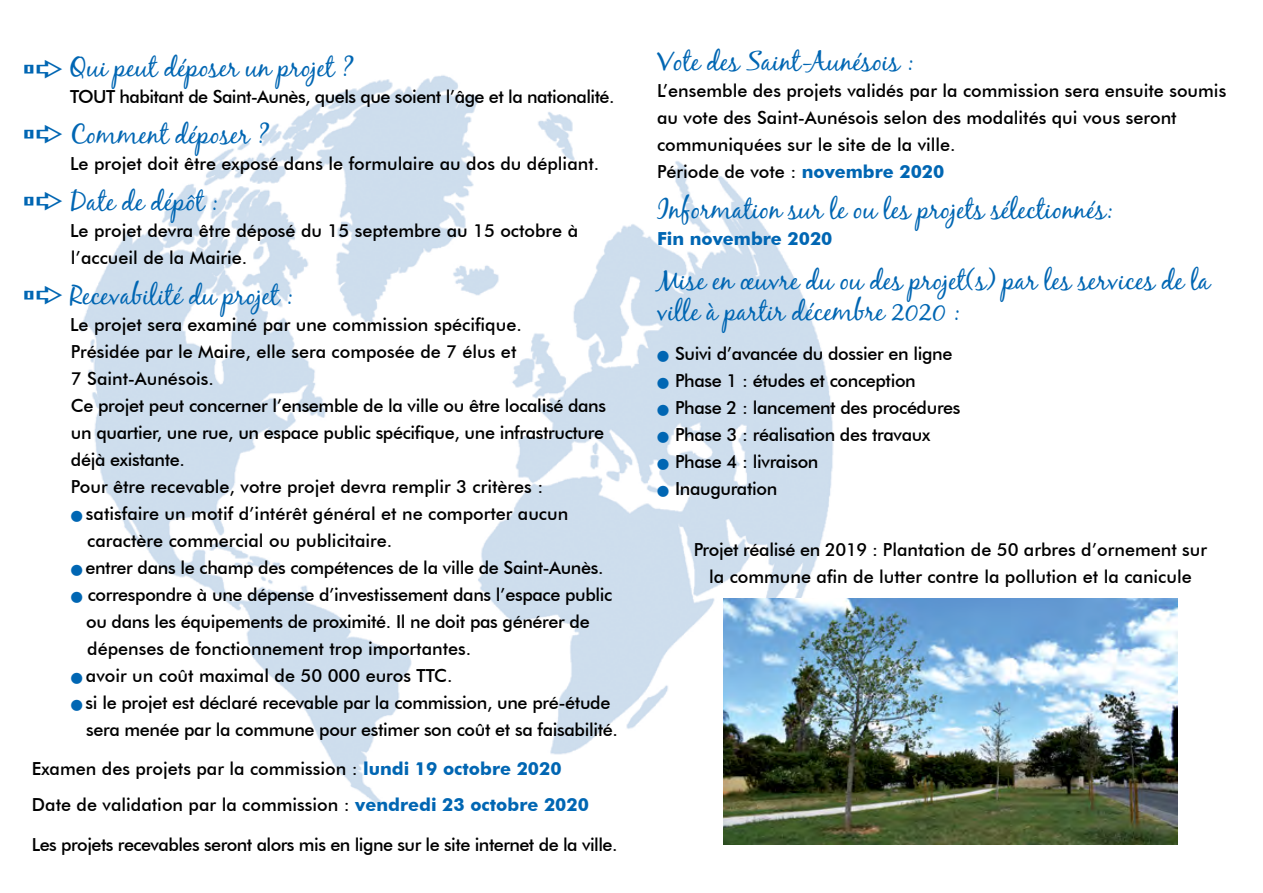
<style>
.page{position:relative;width:1263px;height:893px;background:#fff}
.page>*{position:absolute;margin:0;border:0;box-sizing:border-box;transform-origin:0 0}
.t1{font:27px/31.5px "Black Jack";color:#0066b3}
.t2{font:500 18px/27px "Futura BT";color:#000}
.t3{font:500 18px/27px "Futura BT";letter-spacing:-.02em;color:#000}
.t4{font:500 18px "Futura BT";letter-spacing:-.03em;color:#000}
.t5{font:700 18px "Futura BT";color:#0066b3}
.s1{color:#0066b3}
.s2{font-weight:700;color:#0066b3}
</style>
<div class="page">
<img style="left:81px;top:75px;width:752px;height:731px">
<img style="left:723px;top:598px;width:455px;height:246px">
<h1 class="t1" style="left:70px;top:51px;width:286px">Qui peut déposer un projet ?</h1>
<p class="t4" style="left:70px;top:86px;width:546px">TOUT habitant de Saint-Aunès, quels que soient l’âge et la nationalité.</p>
<h1 class="t1" style="left:70px;top:118px;width:201px">Comment déposer ?</h1>
<p class="t2" style="left:70px;top:150px;width:531px">Le projet doit être exposé dans le formulaire au dos du dépliant.</p>
<h1 class="t1" style="left:70px;top:185px;width:150px">Date de dépôt :</h1>
<p class="t2" style="left:70px;top:217px;width:509px">Le projet devra être déposé du 15 septembre au 15 octobre à l’accueil de la Mairie.</p>
<h1 class="t1" style="left:70px;top:278px;width:225px">Recevabilité du projet :</h1>
<p class="t2" style="left:70px;top:310px;width:537px">Le projet sera examiné par une commission spécifique.<br>Présidée par le Maire, elle sera composée de 7 élus et<br>7 Saint-Aunésois.<br>Ce projet peut concerner l’ensemble de la ville ou être localisé dans un quartier, une rue, un espace public spécifique, une infrastructure déjà existante.<br>Pour être recevable, votre projet devra remplir 3 critères :</p>
<p class="t2" style="left:87px;top:499px;width:483px;text-indent:-16px"><span class="s1">●</span> satisfaire un motif d’intérêt général et ne comporter aucun caractère commercial ou publicitaire.</p>
<p class="t3" style="left:71px;top:553px;width:534px"><span class="s1">●</span> entrer dans le champ des compétences de la ville de Saint-Aunès.</p>
<p class="t3" style="left:86px;top:580px;width:528px;text-indent:-15px"><span class="s1">●</span> correspondre à une dépense d’investissement dans l’espace public ou dans les équipements de proximité. Il ne doit pas générer de dépenses de fonctionnement trop importantes.</p>
<p class="t2" style="left:71px;top:661px;width:383px"><span class="s1">●</span> avoir un coût maximal de 50 000 euros TTC.</p>
<p class="t3" style="left:86px;top:688px;width:533px;text-indent:-15px"><span class="s1">●</span> si le projet est déclaré recevable par la commission, une pré-étude sera menée par la commune pour estimer son coût et sa faisabilité.</p>
<p class="t2" style="left:32px;top:751px;width:559px;line-height:35.5px">Examen des projets par la commission : <span class="s2">lundi 19 octobre 2020<br></span>Date de validation par la commission : <span class="s2">vendredi 23 octobre 2020</span></p>
<p class="t4" style="left:32px;top:833px;width:587px">Les projets recevables seront alors mis en ligne sur le site internet de la ville.</p>
<h1 class="t1" style="left:657px;top:45px;width:259px">Vote des Saint-Aunésois :</h1>
<p class="t2" style="left:657px;top:77px;width:571px">L’ensemble des projets validés par la commission sera ensuite soumis au vote des Saint-Aunésois selon des modalités qui vous seront communiquées sur le site de la ville.<br>Période de vote : <span class="s2">novembre 2020</span></p>
<h1 class="t1" style="left:657px;top:193px;width:458px">Information sur le ou les projets sélectionnés:</h1>
<p class="t5" style="left:657px;top:227px;width:177px">Fin novembre 2020</p>
<h1 class="t1" style="left:657px;top:264px;width:555px">Mise en œuvre du ou des projet(s) par les services de la ville à partir décembre 2020 :</h1>
<p class="t3" style="left:657px;top:340px;width:297px"><span class="s1">●</span> Suivi d’avancée du dossier en ligne</p>
<p class="t3" style="left:657px;top:367px;width:260px"><span class="s1">●</span> Phase 1 : études et conception</p>
<p class="t3" style="left:657px;top:394px;width:305px"><span class="s1">●</span> Phase 2 : lancement des procédures</p>
<p class="t3" style="left:657px;top:421px;width:275px"><span class="s1">●</span> Phase 3 : réalisation des travaux</p>
<p class="t3" style="left:657px;top:448px;width:163px"><span class="s1">●</span> Phase 4 : livraison</p>
<p class="t3" style="left:657px;top:475px;width:122px"><span class="s1">●</span> Inauguration</p>
<p class="t2" style="left:694px;top:536px;width:515px;text-align:center">Projet réalisé en 2019 : Plantation de 50 arbres d’ornement sur la commune afin de lutter contre la pollution et la canicule</p>
</div>
